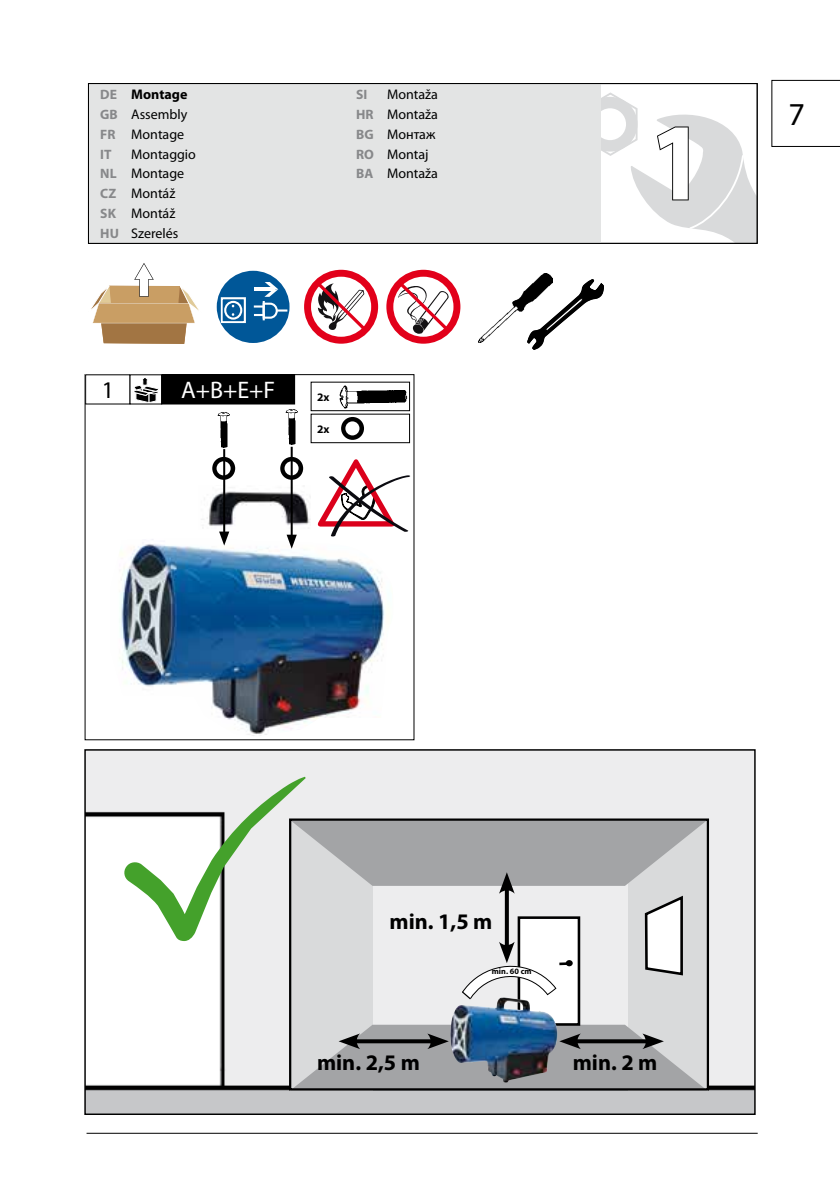
<style>
.page{position:relative;width:840px;height:1191px;background:#fff}
.page>*{position:absolute;margin:0;border:0;box-sizing:border-box;transform-origin:0 0}
.t1{font:700 110.8px "Myriad Pro";color:#fff;scale:.9 1}
.t2{font:32px "Myriad Pro";color:#000}
.t3{font:24px "Myriad Pro";color:#fff}
.t4{font:24px "Myriad Pro";color:#000}
.t5{font:700 22.2px "Myriad Pro";color:#000}
.t6{font:14px/19.8px "Myriad Pro";color:#000}
.t7{font:700 13.6px "Myriad Pro";color:#87888a}
.t8{font:700 11.6px "Myriad Pro";color:#000}
.t9{font:700 8.2px "Myriad Pro";color:#000}
.s1{font-weight:700;font-size:13.6px;color:#87888a}
.s2{font-weight:700}
</style>
<div class="page">
<svg style="left:771px;top:79px;width:68px;height:68px"></svg>
<hr style="left:86px;top:1132px;width:671px;height:1px;background:#000">
<div style="left:217px;top:271px;width:72px;height:72px;background:#005798;border-radius:50%"></div>
<div style="left:220px;top:297px;width:26px;height:26px;border:2px solid #fff"></div>
<div style="left:224px;top:301px;width:18px;height:19px;border:2px solid #fff;border-radius:50%"></div>
<svg style="left:254px;top:282px;width:33px;height:41px"></svg>
<svg style="left:600px;top:91px;width:155px;height:151px"></svg>
<div style="left:89px;top:84px;width:511px;height:159px;background:#e3e4e4"></div>
<div style="left:88px;top:83px;width:669px;height:161px;border:1px solid #000"></div>
<svg style="left:91px;top:263px;width:108px;height:81px"></svg>
<svg style="left:134px;top:378px;width:25px;height:24px"></svg>
<div style="left:161px;top:375px;width:133px;height:29px;background:#000"></div>
<div style="left:161px;top:374px;width:134px;height:30px;border:1px solid #000"></div>
<img style="left:201px;top:486px;width:109px;height:43px">
<img style="left:120px;top:539px;width:265px;height:197px">
<img style="left:338px;top:381px;width:72px;height:28px">
<div style="left:310px;top:382px;width:100px;height:29px;border:1px solid #000"></div>
<div style="left:310px;top:414px;width:100px;height:29px;border:1px solid #000"></div>
<svg style="left:341px;top:417px;width:23px;height:23px"></svg>
<div style="left:345px;top:421px;width:14px;height:14px;background:#fff;border-radius:50%"></div>
<img style="left:285px;top:409px;width:13px;height:38px">
<svg style="left:280px;top:457px;width:23px;height:23px"></svg>
<svg style="left:284px;top:461px;width:14px;height:14px"></svg>
<img style="left:217px;top:412px;width:13px;height:36px">
<svg style="left:212px;top:457px;width:23px;height:23px"></svg>
<svg style="left:216px;top:461px;width:14px;height:14px"></svg>
<hr style="left:223px;top:449px;width:2px;height:85px;background:#000">
<svg style="left:219px;top:531px;width:10px;height:14px"></svg>
<hr style="left:290px;top:447px;width:2px;height:91px;background:#000">
<svg style="left:286px;top:534px;width:10px;height:15px"></svg>
<svg style="left:317px;top:459px;width:93px;height:77px"></svg>
<img style="left:478px;top:289px;width:48px;height:54px">
<svg style="left:526px;top:273px;width:77px;height:77px"></svg>
<div style="left:386px;top:270px;width:74px;height:74px;background:#e2001a;border-radius:50%"></div>
<svg style="left:393px;top:277px;width:60px;height:60px"></svg>
<svg style="left:395px;top:278px;width:57px;height:57px"></svg>
<div style="left:304px;top:270px;width:74px;height:74px;background:#e2001a;border-radius:50%"></div>
<svg style="left:311px;top:277px;width:60px;height:60px"></svg>
<svg style="left:313px;top:278px;width:57px;height:57px"></svg>
<img style="left:86px;top:751px;width:667px;height:362px">
<div style="left:290px;top:821px;width:82px;height:269px;background:#d9dadb"></div>
<div style="left:627px;top:821px;width:80px;height:269px;background:#d9dadb"></div>
<div style="left:518px;top:917px;width:60px;height:107px;background:#fff"></div>
<div style="left:517px;top:916px;width:63px;height:109px;border:3px solid #000"></div>
<svg style="left:290px;top:1024px;width:417px;height:66px"></svg>
<svg style="left:123px;top:776px;width:584px;height:225px"></svg>
<img style="left:450px;top:997px;width:107px;height:86px">
<p class="t6" style="left:100px;top:84px;width:89px;text-align:justify"><span class="s1">DE</span> <span class="s2">Montage </span><span class="s1">GB</span> Assembly <span class="s1">FR</span> Montage</p>
<p class="t7" style="left:100px;top:145px;width:13px">IT</p>
<p class="t6" style="left:100px;top:144px;width:97px;text-indent:31px">Montaggio<br><span class="s1">NL</span> Montage<br><span class="s1">CZ</span> Montáž<br><span class="s1">SK</span> Montáž<br><span class="s1">HU</span> Szerelés</p>
<p class="t6" style="left:356px;top:84px;width:83px;text-indent:31px">Montaža<br><span class="s1">HR</span> Montaža<br><span class="s1">BG</span> Монтаж<br><span class="s1">RO</span> Montaj<br><span class="s1">BA</span> Montaža</p>
<p class="t7" style="left:356px;top:86px;width:13px">SI</p>
<h3 class="t4" style="left:102px;top:375px;width:14px">1</h3>
<h3 class="t3" style="left:181px;top:375px;width:96px">A+B+E+F</h3>
<p class="t8" style="left:317px;top:389px;width:14px">2x</p>
<p class="t8" style="left:317px;top:421px;width:14px">2x</p>
<h1 class="t1" style="left:649px;top:90px;width:63px">1</h1>
<h2 class="t2" style="left:788px;top:95px;width:18px">7</h2>
<h3 class="t5" style="left:389px;top:907px;width:104px">min. 1,5 m</h3>
<p class="t9" style="left:491px;top:966px;width:41px">min. 60 cm</p>
<h3 class="t5" style="left:317px;top:1048px;width:104px">min. 2,5 m</h3>
<h3 class="t5" style="left:572px;top:1048px;width:86px">min. 2 m</h3>
</div>
